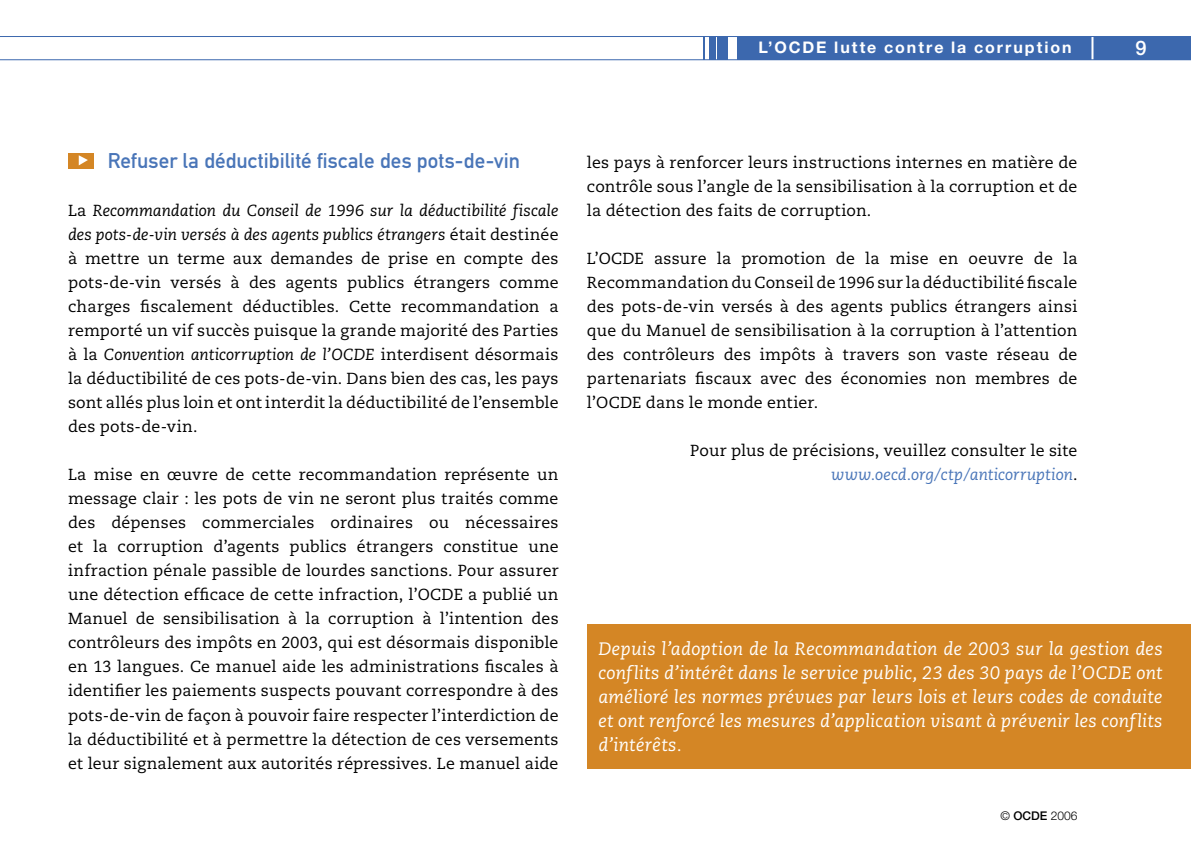
<style>
.page{position:relative;width:1191px;height:851px;background:#fff}
.page>*{position:absolute;margin:0;border:0;box-sizing:border-box;transform-origin:0 0}
._00_heading_2{font:21px "DIN Mittelschrift Std";letter-spacing:.005em;color:#4975b8}
.t1{font:500 20px "Helvetica Neue";color:#fff}
._01_body_box_orange{font:italic 18px/24px "Caecilia";letter-spacing:.015em;color:#fff;text-align:justify}
._00_body{font:16px/24px "Caecilia";letter-spacing:.005em;color:#000;text-align:justify}
.t2{font:700 16px "Helvetica Neue";letter-spacing:.12em;color:#fff}
.t3{font:300 12px "Helvetica Neue";color:#000}
.s1{font-style:italic}
.s2{font-style:italic;color:#4975b8}
.s3{font-weight:500}
</style>
<div class="page">
<div style="left:737px;top:36px;width:454px;height:24px;background:#3c68ae"></div>
<hr style="left:1091px;top:32px;width:2px;height:31px;background:#fff">
<div style="left:717px;top:36px;width:11px;height:24px;background:#3c68ae"></div>
<hr style="left:703px;top:36px;width:2px;height:24px;background:#3c68ae">
<div style="left:709px;top:36px;width:6px;height:24px;background:#3c68ae"></div>
<hr style="left:0;top:36px;width:1191px;height:1px;background:#3c68ae">
<hr style="left:0;top:59px;width:1191px;height:1px;background:#3c68ae">
<div style="left:68px;top:153px;width:26px;height:15px;background:#d48625"></div>
<svg style="left:79px;top:155px;width:9px;height:10px"></svg>
<div style="left:587px;top:624px;width:604px;height:144px;background:#d48625"></div>
<p class="t2" style="left:758px;top:38px;width:314px">L’OCDE lutte contre la corruption</p>
<p class="t1" style="left:1135px;top:36px;width:13px">9</p>
<p class="_00_heading_2" style="left:108px;top:148px;width:414px">Refuser la déductibilité fiscale des pots-de-vin</p>
<p class="_00_body" style="left:68px;top:199px;width:492px">La <span class="s1">Recommandation du Conseil de 1996 sur la déductibilité fiscale des pots-de-vin versés à des agents publics étrangers</span> était destinée à mettre un terme aux demandes de prise en compte des pots-de-vin versés à des agents publics étrangers comme charges fiscalement déductibles. Cette recommandation a remporté un vif succès puisque la grande majorité des Parties à la <span class="s1">Convention anticorruption de l’OCDE</span> interdisent désormais la déductibilité de ces pots-de-vin. Dans bien des cas, les pays sont allés plus loin et ont interdit la déductibilité de l’ensemble des pots-de-vin.</p>
<p class="_00_body" style="left:68px;top:463px;width:492px">La mise en œuvre de cette recommandation représente un message clair : les pots de vin ne seront plus traités comme des dépenses commerciales ordinaires ou nécessaires et la corruption d’agents publics étrangers constitue une infraction pénale passible de lourdes sanctions. Pour assurer une détection efficace de cette infraction, l’OCDE a publié un Manuel de sensibilisation à la corruption à l’intention des contrôleurs des impôts en 2003, qui est désormais disponible en 13 langues. Ce manuel aide les administrations fiscales à identifier les paiements suspects pouvant correspondre à des pots-de-vin de façon à pouvoir faire respecter l’interdiction de la déductibilité et à permettre la détection de ces versements et leur signalement aux autorités répressives. Le manuel aide</p>
<p class="_00_body" style="left:587px;top:151px;width:492px">les pays à renforcer leurs instructions internes en matière de contrôle sous l’angle de la sensibilisation à la corruption et de la détection des faits de corruption.</p>
<p class="_00_body" style="left:587px;top:247px;width:492px">L’OCDE assure la promotion de la mise en oeuvre de la Recommandation du Conseil de 1996 sur la déductibilité fiscale des pots-de-vin versés à des agents publics étrangers ainsi que du Manuel de sensibilisation à la corruption à l’attention des contrôleurs des impôts à travers son vaste réseau de partenariats fiscaux avec des économies non membres de l’OCDE dans le monde entier.</p>
<p class="_00_body" style="left:690px;top:439px;width:389px;text-align:right">Pour plus de précisions, veuillez consulter le site <span class="s2">www.oecd.org/ctp/anticorruption</span>.</p>
<p class="_01_body_box_orange" style="left:598px;top:637px;width:566px">Depuis l’adoption de la Recommandation de 2003 sur la gestion des conflits d’intérêt dans le service public, 23 des 30 pays de l’OCDE ont amélioré les normes prévues par leurs lois et leurs codes de conduite et ont renforcé les mesures d’application visant à prévenir les conflits d’intérêts.</p>
<p class="t3" style="left:1000px;top:807px;width:78px">© <span class="s3">OCDE</span> 2006</p>
</div>
